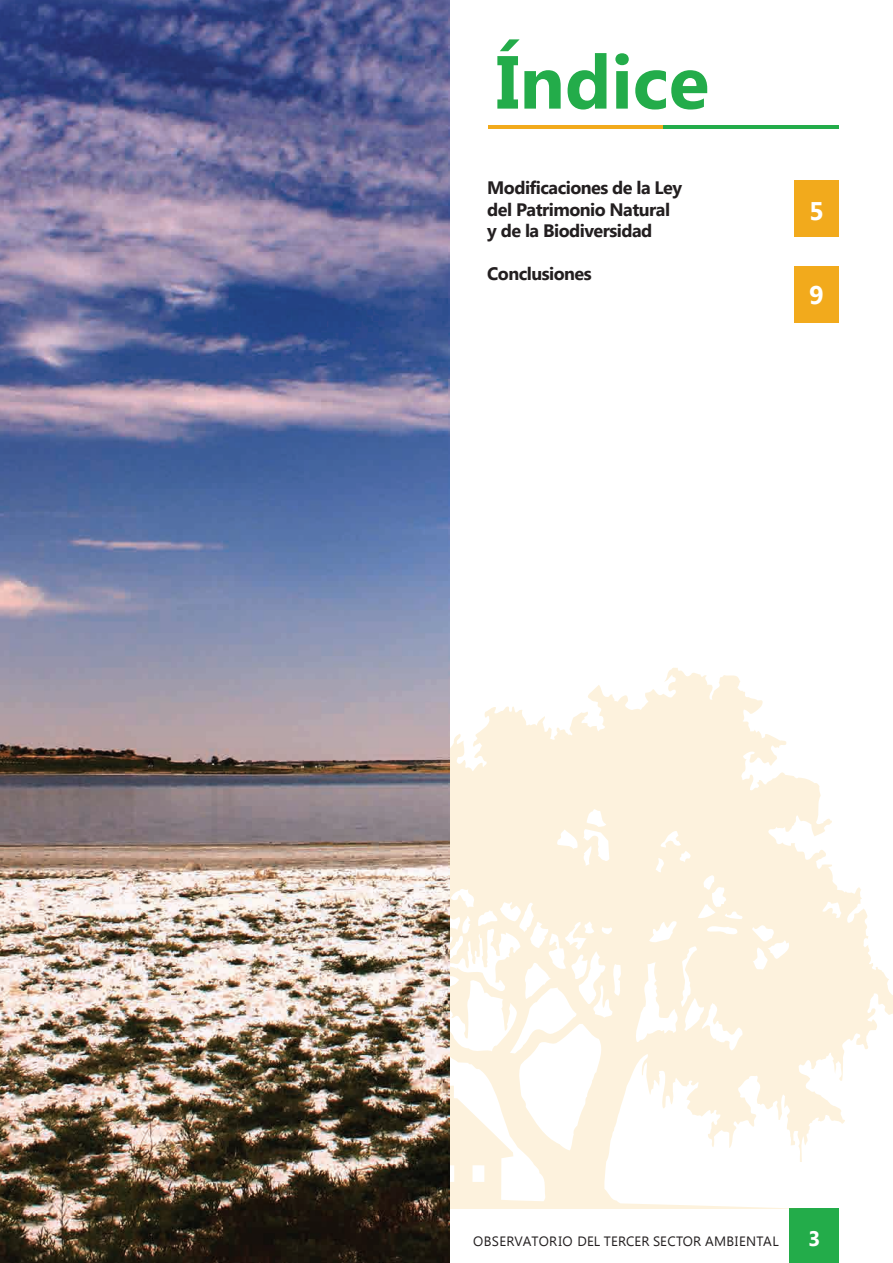
<style>
.page{position:relative;width:893px;height:1263px;background:#fff}
.page>*{position:absolute;margin:0;border:0;box-sizing:border-box;transform-origin:0 0}
.t1{font:700 75px "Lao UI";color:#23ac4a}
.t2{font:700 25.5px "Lao UI";color:#fff}
.t3{font:700 21px "Lao UI";color:#fff}
.t4{font:700 18px/21.6px "Lao UI";letter-spacing:-.03em;color:#231f20}
.t5{font:13.5px "Lao UI";letter-spacing:.02em;color:#231f20}
</style>
<div class="page">
<div style="left:789px;top:1209px;width:50px;height:54px;background:#23ac4a"></div>
<svg style="left:449px;top:666px;width:444px;height:543px;fill:#fdf2dd"></svg>
<img style="left:0;top:0;width:449px;height:1263px">
<div style="left:794px;top:181px;width:45px;height:56px;background:#f2aa1c"></div>
<hr style="left:488px;top:126px;width:175px;height:3px;background:#f2aa1c">
<hr style="left:663px;top:126px;width:176px;height:3px;background:#23ac4a">
<div style="left:794px;top:266px;width:45px;height:56px;background:#f2aa1c"></div>
<h1 class="t1" style="left:496px;top:32px;width:215px">Índice</h1>
<p class="t4" style="left:487px;top:176px;width:196px">Modificaciones de la Ley del Patrimonio Natural y de la Biodiversidad</p>
<p class="t4" style="left:487px;top:262px;width:106px">Conclusiones</p>
<h2 class="t2" style="left:809px;top:194px;width:16px">5</h2>
<h2 class="t2" style="left:809px;top:278px;width:16px">9</h2>
<p class="t5" style="left:473px;top:1232px;width:307px">OBSERVATORIO DEL TERCER SECTOR AMBIENTAL</p>
<p class="t3" style="left:808px;top:1224px;width:14px">3</p>
</div>
